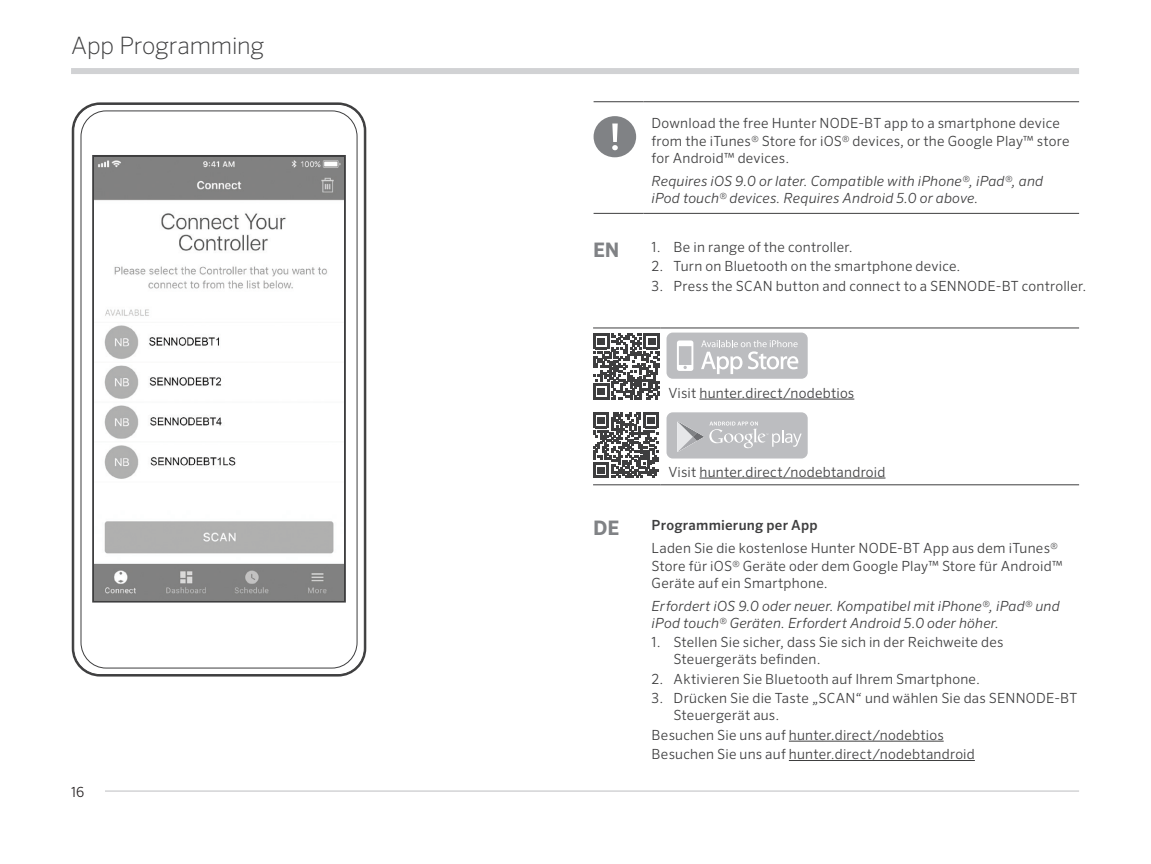
<style>
.page{position:relative;width:1151px;height:864px;background:#fff}
.page>*{position:absolute;margin:0;border:0;box-sizing:border-box;transform-origin:0 0}
.t1{font:200 24px "Sero Pro";letter-spacing:-.005em;color:#3e3e3f}
.t2{font:700 20px "Sero Pro";color:#808285}
.t3{font:300 14px/17.2px "Sero Pro";letter-spacing:.015em;color:#3e3e3f}
.t4{font:italic 300 14px/17.2px "Sero Pro";letter-spacing:.015em;color:#3e3e3f}
.t5{font:500 14px "Sero Pro";letter-spacing:.015em;color:#3e3e3f}
.t6{font:300 14px "Sero Pro";color:#231f20}
</style>
<div class="page">
<div style="left:71px;top:68px;width:1008px;height:6px;background:#d1d2d4"></div>
<hr style="left:71px;top:791px;width:1008px;height:1px;background:#bcbdc0">
<div style="left:71px;top:775px;width:33px;height:33px;background:#fff"></div>
<hr style="left:593px;top:328px;width:67px;height:1px;background:#3e3e3f">
<hr style="left:660px;top:328px;width:419px;height:1px;background:#3e3e3f">
<hr style="left:593px;top:484px;width:67px;height:1px;background:#3e3e3f">
<hr style="left:660px;top:484px;width:419px;height:1px;background:#3e3e3f">
<hr style="left:699px;top:399px;width:155px;height:1px;background:#3e3e3f">
<hr style="left:699px;top:478px;width:186px;height:1px;background:#3e3e3f">
<hr style="left:594px;top:101px;width:50px;height:1px;background:#3e3e3f">
<hr style="left:644px;top:101px;width:435px;height:1px;background:#3e3e3f">
<hr style="left:594px;top:213px;width:50px;height:1px;background:#3e3e3f">
<hr style="left:644px;top:213px;width:435px;height:1px;background:#3e3e3f">
<div style="left:594px;top:116px;width:42px;height:41px;background:#808285;border-radius:50%"></div>
<svg style="left:612px;top:124px;width:6px;height:26px"></svg>
<svg style="left:72px;top:102px;width:294px;height:575px"></svg>
<svg style="left:92px;top:155px;width:254px;height:448px;background:#545454"></svg>
<hr style="left:789px;top:741px;width:155px;height:1px;background:#3e3e3f">
<hr style="left:789px;top:760px;width:186px;height:1px;background:#3e3e3f">
<img style="left:94px;top:157px;width:250px;height:443px">
<div style="left:667px;top:412px;width:141px;height:47px;background:#bcbdc0;border-radius:6px"></div>
<svg style="left:677px;top:421px;width:125px;height:31px"></svg>
<div style="left:667px;top:333px;width:141px;height:46px;background:#bcbdc0;border-radius:6px"></div>
<svg style="left:677px;top:340px;width:16px;height:31px"></svg>
<svg style="left:701px;top:340px;width:97px;height:34px"></svg>
<svg style="left:593px;top:333px;width:67px;height:67px"></svg>
<svg style="left:593px;top:412px;width:66px;height:66px"></svg>
<h1 class="t1" style="left:71px;top:31px;width:195px">App Programming</h1>
<p class="t6" style="left:71px;top:783px;width:15px">16</p>
<h2 class="t2" style="left:593px;top:237px;width:28px">EN</h2>
<p class="t3" style="left:652px;top:115px;width:420px">Download the free Hunter NODE-BT app to a smartphone device from the iTunes® Store for iOS® devices, or the Google Play™ store for Android™ devices.</p>
<p class="t4" style="left:652px;top:172px;width:393px">Requires iOS 9.0 or later. Compatible with iPhone®, iPad®, and iPod touch® devices. Requires Android 5.0 or above.</p>
<p class="t3" style="left:652px;top:238px;width:203px">1. Be in range of the controller.</p>
<p class="t3" style="left:652px;top:258px;width:310px">2. Turn on Bluetooth on the smartphone device.</p>
<p class="t3" style="left:652px;top:277px;width:436px">3. Press the SCAN button and connect to a SENNODE-BT controller.</p>
<h2 class="t2" style="left:593px;top:516px;width:28px">DE</h2>
<p class="t3" style="left:668px;top:384px;width:187px">Visit hunter.direct/nodebtios</p>
<p class="t3" style="left:668px;top:463px;width:219px">Visit hunter.direct/nodebtandroid</p>
<p class="t5" style="left:652px;top:517px;width:167px">Programmierung per App</p>
<p class="t3" style="left:652px;top:540px;width:413px">Laden Sie die kostenlose Hunter NODE-BT App aus dem iTunes®<br>Store für iOS® Geräte oder dem Google Play™ Store für Android™<br>Geräte auf ein Smartphone.</p>
<p class="t4" style="left:652px;top:597px;width:410px">Erfordert iOS 9.0 oder neuer. Kompatibel mit iPhone®, iPad® und iPod touch® Geräten. Erfordert Android 5.0 oder höher.</p>
<p class="t3" style="left:674px;top:634px;width:331px;text-indent:-22px">1. Stellen Sie sicher, dass Sie sich in der Reichweite des<br>Steuergeräts befinden.</p>
<p class="t3" style="left:652px;top:670px;width:330px">2. Aktivieren Sie Bluetooth auf Ihrem Smartphone.</p>
<p class="t3" style="left:674px;top:690px;width:405px;text-indent:-22px">3. Drücken Sie die Taste „SCAN“ und wählen Sie das SENNODE-BT<br>Steuergerät aus.</p>
<p class="t3" style="left:652px;top:725px;width:325px;line-height:19.4px">Besuchen Sie uns auf hunter.direct/nodebtios<br>Besuchen Sie uns auf hunter.direct/nodebtandroid</p>
</div>
